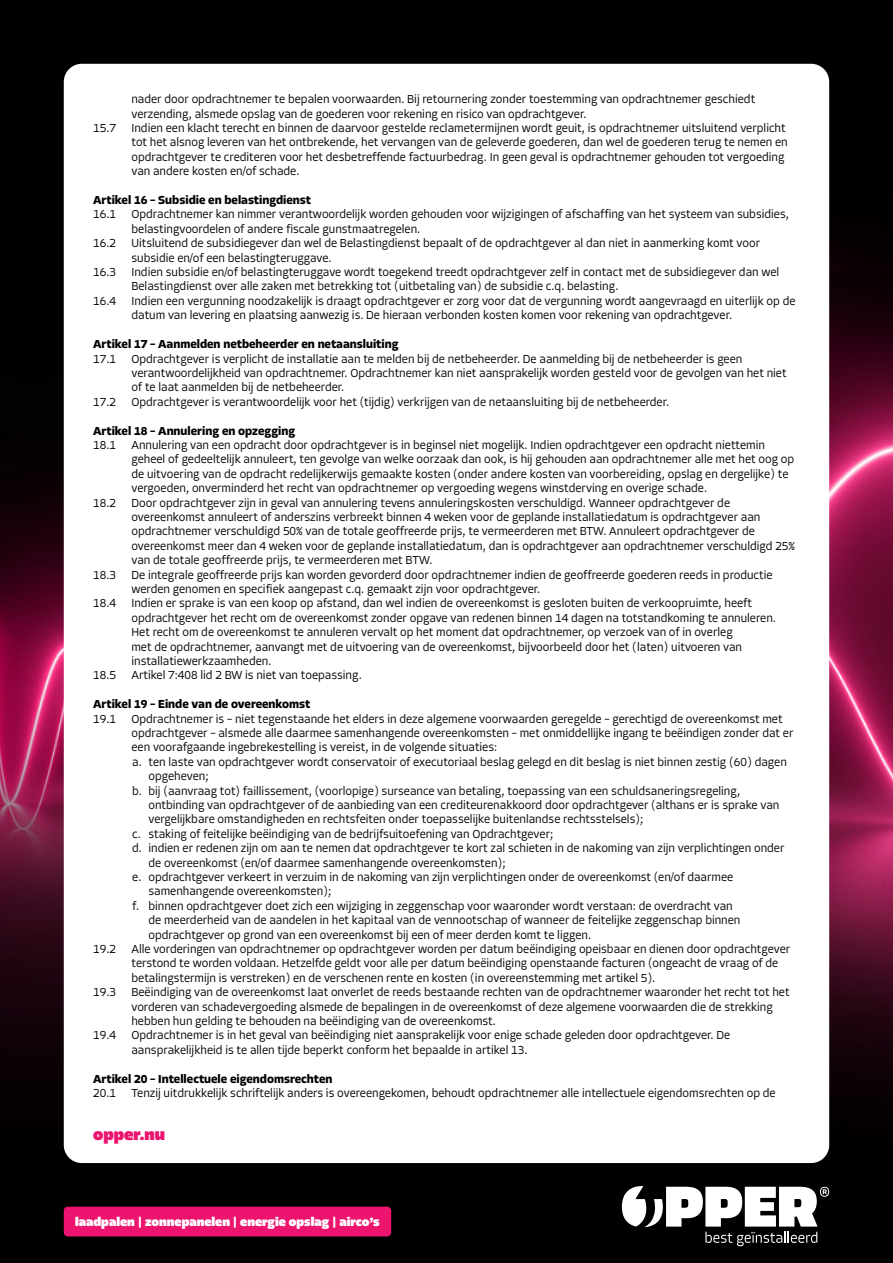
<style>
.page{position:relative;width:893px;height:1263px;background:#fff}
.page>*{position:absolute;margin:0;border:0;box-sizing:border-box;transform-origin:0 0}
.t1{font:900 16.5px "Allotrope";color:#ec146f}
.t2{font:900 12.45px "Allotrope";color:#fff}
.t3{font:300 12px/14.4px "Allotrope";color:#000}
.t4{font:700 12px "Allotrope";color:#000}
</style>
<div class="page">
<img style="left:0;top:0;width:893px;height:1263px">
<div style="left:64px;top:64px;width:765px;height:1099px;background:#fff;border-radius:18px"></div>
<svg style="left:622px;top:1186px;width:207px;height:60px"></svg>
<div style="left:64px;top:1206px;width:327px;height:30px;background:#ed146f;border-radius:4px"></div>
<p class="t3" style="left:131px;top:92px;width:625px">nader door opdrachtnemer te bepalen voorwaarden. Bij retournering zonder toestemming van opdrachtnemer geschiedt verzending, alsmede opslag van de goederen voor rekening en risico van opdrachtgever.</p>
<p class="t3" style="left:93px;top:121px;width:24px">15.7</p>
<p class="t3" style="left:131px;top:121px;width:658px">Indien een klacht terecht en binnen de daarvoor gestelde reclametermijnen wordt geuit, is opdrachtnemer uitsluitend verplicht tot het alsnog leveren van het ontbrekende, het vervangen van de geleverde goederen, dan wel de goederen terug te nemen en opdrachtgever te crediteren voor het desbetreffende factuurbedrag. In geen geval is opdrachtnemer gehouden tot vergoeding van andere kosten en/of schade.</p>
<p class="t4" style="left:93px;top:192px;width:219px">Artikel 16 – Subsidie en belastingdienst</p>
<p class="t3" style="left:93px;top:207px;width:24px">16.1</p>
<p class="t3" style="left:131px;top:207px;width:659px">Opdrachtnemer kan nimmer verantwoordelijk worden gehouden voor wijzigingen of afschaffing van het systeem van subsidies, belastingvoordelen of andere fiscale gunstmaatregelen.</p>
<p class="t3" style="left:93px;top:236px;width:24px">16.2</p>
<p class="t3" style="left:131px;top:236px;width:630px">Uitsluitend de subsidiegever dan wel de Belastingdienst bepaalt of de opdrachtgever al dan niet in aanmerking komt voor subsidie en/of een belastingteruggave.</p>
<p class="t3" style="left:93px;top:265px;width:24px">16.3</p>
<p class="t3" style="left:131px;top:265px;width:649px">Indien subsidie en/of belastingteruggave wordt toegekend treedt opdrachtgever zelf in contact met de subsidiegever dan wel<br>Belastingdienst over alle zaken met betrekking tot (uitbetaling van) de subsidie c.q. belasting.</p>
<p class="t3" style="left:93px;top:294px;width:24px">16.4</p>
<p class="t3" style="left:131px;top:294px;width:665px">Indien een vergunning noodzakelijk is draagt opdrachtgever er zorg voor dat de vergunning wordt aangevraagd en uiterlijk op de datum van levering en plaatsing aanwezig is. De hieraan verbonden kosten komen voor rekening van opdrachtgever.</p>
<p class="t4" style="left:93px;top:336px;width:307px">Artikel 17 – Aanmelden netbeheerder en netaansluiting</p>
<p class="t3" style="left:93px;top:351px;width:24px">17.1</p>
<p class="t3" style="left:131px;top:351px;width:657px">Opdrachtgever is verplicht de installatie aan te melden bij de netbeheerder. De aanmelding bij de netbeheerder is geen verantwoordelijkheid van opdrachtnemer. Opdrachtnemer kan niet aansprakelijk worden gesteld voor de gevolgen van het niet of te laat aanmelden bij de netbeheerder.</p>
<p class="t3" style="left:93px;top:395px;width:24px">17.2</p>
<p class="t3" style="left:131px;top:395px;width:539px">Opdrachtgever is verantwoordelijk voor het (tijdig) verkrijgen van de netaansluiting bij de netbeheerder.</p>
<p class="t4" style="left:93px;top:422px;width:204px">Artikel 18 – Annulering en opzegging</p>
<p class="t3" style="left:93px;top:438px;width:24px">18.1</p>
<p class="t3" style="left:131px;top:438px;width:664px">Annulering van een opdracht door opdrachtgever is in beginsel niet mogelijk. Indien opdrachtgever een opdracht niettemin geheel of gedeeltelijk annuleert, ten gevolge van welke oorzaak dan ook, is hij gehouden aan opdrachtnemer alle met het oog op de uitvoering van de opdracht redelijkerwijs gemaakte kosten (onder andere kosten van voorbereiding, opslag en dergelijke) te vergoeden, onverminderd het recht van opdrachtnemer op vergoeding wegens winstderving en overige schade.</p>
<p class="t3" style="left:93px;top:495px;width:24px">18.2</p>
<p class="t3" style="left:131px;top:495px;width:665px">Door opdrachtgever zijn in geval van annulering tevens annuleringskosten verschuldigd. Wanneer opdrachtgever de overeenkomst annuleert of anderszins verbreekt binnen 4 weken voor de geplande installatiedatum is opdrachtgever aan opdrachtnemer verschuldigd 50% van de totale geoffreerde prijs, te vermeerderen met BTW. Annuleert opdrachtgever de overeenkomst meer dan 4 weken voor de geplande installatiedatum, dan is opdrachtgever aan opdrachtnemer verschuldigd 25% van de totale geoffreerde prijs, te vermeerderen met BTW.</p>
<p class="t3" style="left:93px;top:567px;width:24px">18.3</p>
<p class="t3" style="left:131px;top:567px;width:643px">De integrale geoffreerde prijs kan worden gevorderd door opdrachtnemer indien de geoffreerde goederen reeds in productie werden genomen en specifiek aangepast c.q. gemaakt zijn voor opdrachtgever.</p>
<p class="t3" style="left:93px;top:596px;width:24px">18.4</p>
<p class="t3" style="left:131px;top:596px;width:646px">Indien er sprake is van een koop op afstand, dan wel indien de overeenkomst is gesloten buiten de verkoopruimte, heeft opdrachtgever het recht om de overeenkomst zonder opgave van redenen binnen 14 dagen na totstandkoming te annuleren.<br>Het recht om de overeenkomst te annuleren vervalt op het moment dat opdrachtnemer, op verzoek van of in overleg<br>met de opdrachtnemer, aanvangt met de uitvoering van de overeenkomst, bijvoorbeeld door het (laten) uitvoeren van installatiewerkzaamheden.</p>
<p class="t3" style="left:93px;top:668px;width:24px">18.5</p>
<p class="t3" style="left:131px;top:668px;width:232px">Artikel 7:408 lid 2 BW is niet van toepassing.</p>
<p class="t4" style="left:93px;top:696px;width:219px">Artikel 19 – Einde van de overeenkomst</p>
<p class="t3" style="left:93px;top:711px;width:24px">19.1</p>
<p class="t3" style="left:131px;top:711px;width:653px">Opdrachtnemer is – niet tegenstaande het elders in deze algemene voorwaarden geregelde – gerechtigd de overeenkomst met</p>
<p class="t3" style="left:131px;top:726px;width:664px">opdrachtgever – alsmede alle daarmee samenhangende overeenkomsten – met onmiddellijke ingang te beëindigen zonder dat er</p>
<p class="t3" style="left:131px;top:740px;width:367px">een voorafgaande ingebrekestelling is vereist, in de volgende situaties:</p>
<p class="t3" style="left:132px;top:755px;width:656px">a. ten laste van opdrachtgever wordt conservatoir of executoriaal beslag gelegd en dit beslag is niet binnen zestig (60) dagen</p>
<p class="t3" style="left:148px;top:769px;width:62px">opgeheven;</p>
<p class="t3" style="left:132px;top:783px;width:610px">b. bij (aanvraag tot) faillissement, (voorlopige) surseance van betaling, toepassing van een schuldsaneringsregeling,</p>
<p class="t3" style="left:148px;top:798px;width:632px">ontbinding van opdrachtgever of de aanbieding van een crediteurenakkoord door opdrachtgever (althans er is sprake van</p>
<p class="t3" style="left:148px;top:812px;width:496px">vergelijkbare omstandigheden en rechtsfeiten onder toepasselijke buitenlandse rechtsstelsels);</p>
<p class="t3" style="left:132px;top:827px;width:423px">c. staking of feitelijke beëindiging van de bedrijfsuitoefening van Opdrachtgever;</p>
<p class="t3" style="left:132px;top:841px;width:654px">d. indien er redenen zijn om aan te nemen dat opdrachtgever te kort zal schieten in de nakoming van zijn verplichtingen onder</p>
<p class="t3" style="left:148px;top:855px;width:359px">de overeenkomst (en/of daarmee samenhangende overeenkomsten);</p>
<p class="t3" style="left:132px;top:870px;width:603px">e. opdrachtgever verkeert in verzuim in de nakoming van zijn verplichtingen onder de overeenkomst (en/of daarmee</p>
<p class="t3" style="left:148px;top:884px;width:184px">samenhangende overeenkomsten);</p>
<p class="t3" style="left:132px;top:899px;width:602px">f. binnen opdrachtgever doet zich een wijziging in zeggenschap voor waaronder wordt verstaan: de overdracht van</p>
<p class="t3" style="left:148px;top:913px;width:593px">de meerderheid van de aandelen in het kapitaal van de vennootschap of wanneer de feitelijke zeggenschap binnen</p>
<p class="t3" style="left:148px;top:927px;width:444px">opdrachtgever op grond van een overeenkomst bij een of meer derden komt te liggen.</p>
<p class="t3" style="left:93px;top:942px;width:24px">19.2</p>
<p class="t3" style="left:131px;top:942px;width:660px">Alle vorderingen van opdrachtnemer op opdrachtgever worden per datum beëindiging opeisbaar en dienen door opdrachtgever terstond te worden voldaan. Hetzelfde geldt voor alle per datum beëindiging openstaande facturen (ongeacht de vraag of de betalingstermijn is verstreken) en de verschenen rente en kosten (in overeenstemming met artikel 5).</p>
<p class="t3" style="left:93px;top:985px;width:24px">19.3</p>
<p class="t3" style="left:131px;top:985px;width:660px">Beëindiging van de overeenkomst laat onverlet de reeds bestaande rechten van de opdrachtnemer waaronder het recht tot het vorderen van schadevergoeding alsmede de bepalingen in de overeenkomst of deze algemene voorwaarden die de strekking hebben hun gelding te behouden na beëindiging van de overeenkomst.</p>
<p class="t3" style="left:93px;top:1028px;width:24px">19.4</p>
<p class="t3" style="left:131px;top:1028px;width:600px">Opdrachtnemer is in het geval van beëindiging niet aansprakelijk voor enige schade geleden door opdrachtgever. De aansprakelijkheid is te allen tijde beperkt conform het bepaalde in artikel 13.</p>
<p class="t4" style="left:93px;top:1070px;width:241px">Artikel 20 – Intellectuele eigendomsrechten</p>
<p class="t3" style="left:93px;top:1086px;width:24px">20.1</p>
<p class="t3" style="left:131px;top:1086px;width:646px">Tenzij uitdrukkelijk schriftelijk anders is overeengekomen, behoudt opdrachtnemer alle intellectuele eigendomsrechten op de</p>
<h1 class="t1" style="left:93px;top:1123px;width:73px">opper.nu</h1>
<p class="t2" style="left:75px;top:1213px;width:306px">laadpalen | zonnepanelen | energie opslag | airco’s</p>
</div>
